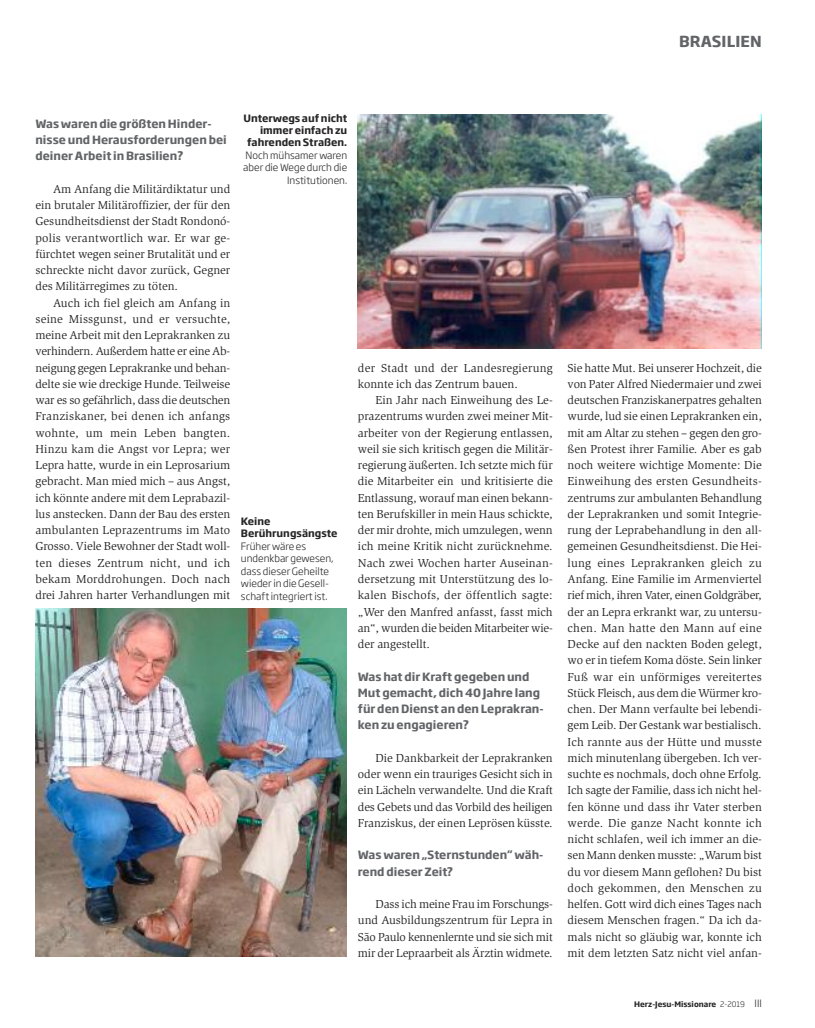
<style>
.page{position:relative;width:815px;height:1028px;background:#fff}
.page>*{position:absolute;margin:0;border:0;box-sizing:border-box;transform-origin:0 0}
.t1{font:700 15px "Soho Gothic Std";letter-spacing:.005em;color:#626467}
.t2{font:11.88px/16.2px "Slimbach Std";color:#272526;text-align:justify}
.t3{font:11.88px/16.2px "Slimbach Std";letter-spacing:.02em;color:#272526}
.t4{font:700 11.25px/16.2px "Soho Gothic Std";color:#626467}
.t5{font:300 10px/12.5px "Soho Gothic Std";color:#272526}
.t6{font:700 10px/12px "Soho Gothic Std";color:#272526}
.t7{font:700 7.5px "Soho Gothic Std";color:#272526}
.s1{font-weight:300}
.s2{font-weight:300;font-size:10px}
</style>
<div class="page">
<img style="left:35px;top:609px;width:312px;height:347px">
<img style="left:358px;top:114px;width:404px;height:234px">
<p class="t1" style="left:679px;top:33px;width:84px">BRASILIEN</p>
<p class="t4" style="left:35px;top:116px;width:193px">Was waren die größten Hinder&shy;nisse und Herausforderungen bei deiner Arbeit in Brasilien?</p>
<p class="t2" style="left:35px;top:182px;width:196px;text-indent:18px">Am Anfang die Militärdiktatur und ein brutaler Militäroffizier, der für den Gesundheitsdienst der Stadt Rondonó&shy;polis verantwortlich war. Er war ge&shy;fürchtet wegen seiner Brutalität und er schreckte nicht davor zurück, Gegner des Militärregimes zu töten.</p>
<p class="t2" style="left:35px;top:295px;width:196px;text-indent:18px">Auch ich fiel gleich am Anfang in seine Missgunst, und er versuchte, meine Arbeit mit den Leprakranken zu verhindern. Außerdem hatte er eine Ab&shy;neigung gegen Leprakranke und behan&shy;delte sie wie dreckige Hunde. Teilweise war es so gefährlich, dass die deutschen Franziskaner, bei denen ich anfangs wohnte, um mein Leben bangten.<br>Hinzu kam die Angst vor Lepra; wer Lepra hatte, wurde in ein Leprosarium gebracht. Man mied mich – aus Angst, ich könnte andere mit dem Leprabazil&shy;lus anstecken. Dann der Bau des ersten ambulanten Leprazentrums im Mato Grosso. Viele Bewohner der Stadt woll&shy;ten dieses Zentrum nicht, und ich bekam Morddrohungen. Doch nach drei Jahren harter Verhandlungen mit</p>
<p class="t6" style="left:244px;top:113px;width:105px;text-align:right">Unterwegs auf nicht immer einfach zu fahrenden Straßen.</p>
<p class="t5" style="left:243px;top:149px;width:105px;text-align:right">Noch mühsamer waren aber die Wege durch die<br>Institutionen.</p>
<p class="t6" style="left:241px;top:515px;width:98px;line-height:12.5px">Keine<br>Berührungsängste</p>
<p class="t5" style="left:241px;top:540px;width:94px">Früher wäre es undenkbar gewesen, dass dieser Geheilte wieder in die Gesell&shy;schaft integriert ist.</p>
<p class="t3" style="left:358px;top:360px;width:196px">der Stadt und der Landesregierung konnte ich das Zentrum bauen.</p>
<p class="t2" style="left:358px;top:393px;width:196px;text-indent:18px">Ein Jahr nach Einweihung des Le&shy;prazentrums wurden zwei meiner Mit&shy;arbeiter von der Regierung entlassen, weil sie sich kritisch gegen die Militär&shy;regierung äußerten. Ich setzte mich für die Mitarbeiter ein und kritisierte die Entlassung, worauf man einen bekann&shy;ten Berufskiller in mein Haus schickte, der mir drohte, mich umzulegen, wenn ich meine Kritik nicht zurücknehme.<br>Nach zwei Wochen harter Auseinan&shy;dersetzung mit Unterstützung des lo&shy;kalen Bischofs, der öffentlich sagte: „Wer den Manfred anfasst, fasst mich an“, wurden die beiden Mitarbeiter wie&shy;der angestellt.</p>
<p class="t4" style="left:358px;top:668px;width:187px">Was hat dir Kraft gegeben und<br>Mut gemacht, dich 40 Jahre lang für den Dienst an den Leprakran&shy;ken zu engagieren?</p>
<p class="t2" style="left:358px;top:750px;width:196px;text-indent:18px">Die Dankbarkeit der Leprakranken oder wenn ein trauriges Gesicht sich in ein Lächeln verwandelte. Und die Kraft des Gebets und das Vorbild des heiligen Franziskus, der einen Leprösen küsste.</p>
<p class="t4" style="left:358px;top:847px;width:187px">Was waren „Sternstunden“ wäh&shy;rend dieser Zeit?</p>
<p class="t2" style="left:358px;top:897px;width:196px;text-indent:18px">Dass ich meine Frau im Forschungs&shy;und Ausbildungszentrum für Lepra in São Paulo kennenlernte und sie sich mit mir der Lepraarbeit als Ärztin widmete.</p>
<p class="t2" style="left:568px;top:360px;width:196px">Sie hatte Mut. Bei unserer Hochzeit, die von Pater Alfred Niedermaier und zwei deutschen Franziskanerpatres gehalten wurde, lud sie einen Leprakranken ein, mit am Altar zu stehen – gegen den gro&shy;ßen Protest ihrer Familie. Aber es gab noch weitere wichtige Momente: Die Einweihung des ersten Gesundheits&shy;zentrums zur ambulanten Behandlung der Leprakranken und somit Integrie&shy;rung der Leprabehandlung in den all&shy;gemeinen Gesundheitsdienst. Die Hei&shy;lung eines Leprakranken gleich zu Anfang. Eine Familie im Armenviertel rief mich, ihren Vater, einen Goldgräber, der an Lepra erkrankt war, zu untersu&shy;chen. Man hatte den Mann auf eine Decke auf den nackten Boden gelegt, wo er in tiefem Koma döste. Sein linker Fuß war ein unförmiges vereitertes Stück Fleisch, aus dem die Würmer kro&shy;chen. Der Mann verfaulte bei lebendi&shy;gem Leib. Der Gestank war bestialisch.<br>Ich rannte aus der Hütte und musste mich minutenlang übergeben. Ich ver&shy;suchte es nochmals, doch ohne Erfolg.<br>Ich sagte der Familie, dass ich nicht hel&shy;fen könne und dass ihr Vater sterben werde. Die ganze Nacht konnte ich nicht schlafen, weil ich immer an die&shy;sen Mann denken musste: „Warum bist du vor diesem Mann geflohen? Du bist doch gekommen, den Menschen zu helfen. Gott wird dich eines Tages nach diesem Menschen fragen.“ Da ich da&shy;mals nicht so gläubig war, konnte ich mit dem letzten Satz nicht viel anfan-</p>
<p class="t7" style="left:634px;top:1000px;width:129px">Herz-Jesu-Missionare <span class="s1">2-2019</span> <span class="s2">III</span></p>
</div>
